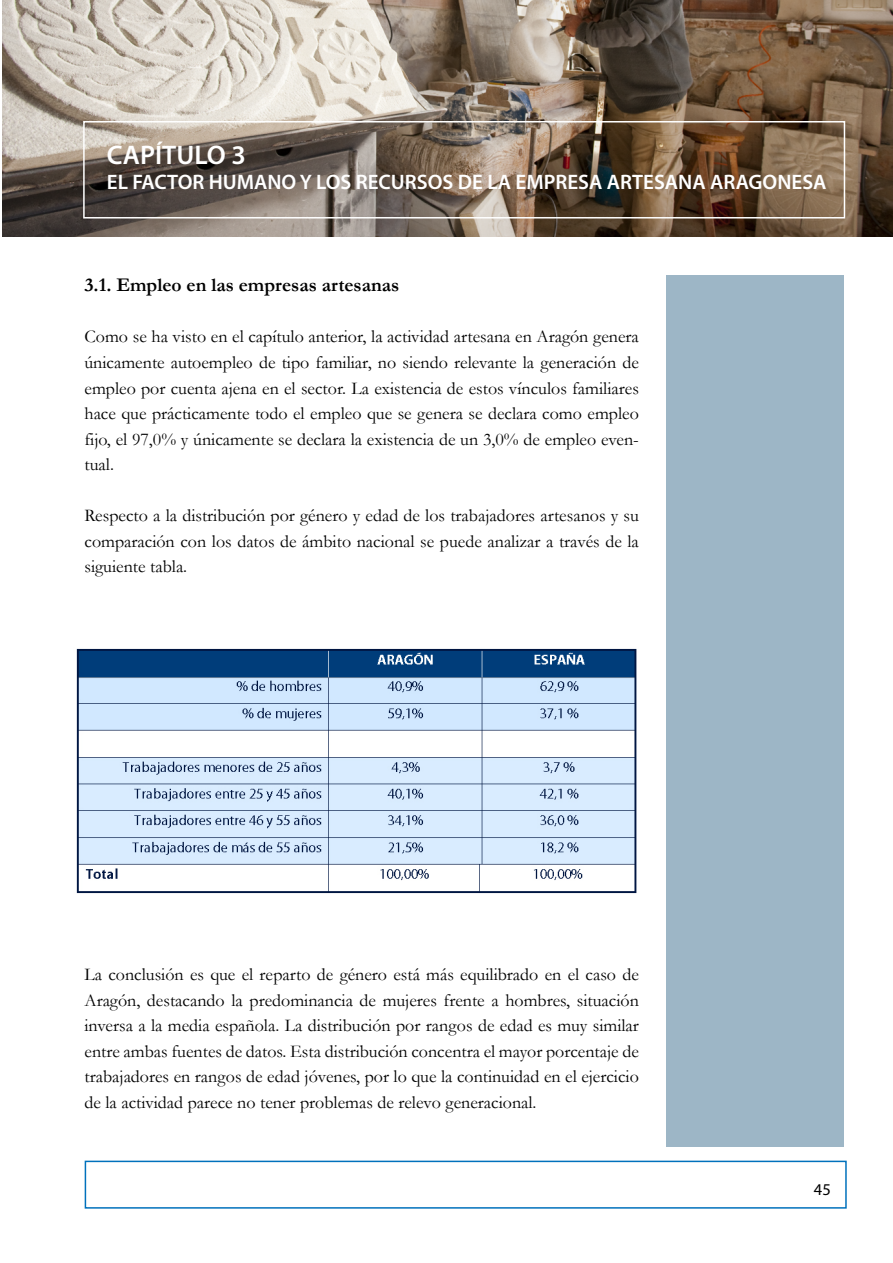
<style>
.page{position:relative;width:893px;height:1263px;background:#fff}
.page>*{position:absolute;margin:0;border:0;box-sizing:border-box;transform-origin:0 0}
.t1{font:600 27px "Myriad Pro";color:#fff}
.t2{font:600 21px "Myriad Pro";color:#fff}
.t3{font:700 19.5px "Garamond";color:#000}
.t4{font:18px/25.5px "Garamond";color:#000;text-align:justify}
.t5{font:16.5px "Myriad Pro";color:#000}
</style>
<div class="page">
<img style="left:2px;top:0;width:891px;height:236px">
<div style="left:83px;top:121px;width:762px;height:97px;border:2px solid #fff"></div>
<div style="left:85px;top:1160px;width:762px;height:48px;border:2px solid #0071bc"></div>
<div style="left:667px;top:275px;width:177px;height:872px;background:#9db6c6"></div>
<img style="left:76px;top:648px;width:561px;height:246px">
<h1 class="t1" style="left:107px;top:138px;width:140px">CAPÍTULO 3</h1>
<p class="t2" style="left:107px;top:169px;width:721px">EL FACTOR HUMANO Y LOS RECURSOS DE LA EMPRESA ARTESANA ARAGONESA</p>
<p class="t3" style="left:84px;top:272px;width:316px">3.1. Empleo en las empresas artesanas</p>
<p class="t4" style="left:84px;top:324px;width:556px">Como se ha visto en el capítulo anterior, la actividad artesana en Aragón genera únicamente autoempleo de tipo familiar, no siendo relevante la generación de empleo por cuenta ajena en el sector. La existencia de estos vínculos familiares hace que prácticamente todo el empleo que se genera se declara como empleo fijo, el 97,0% y únicamente se declara la existencia de un 3,0% de empleo even&shy;tual.</p>
<p class="t4" style="left:84px;top:502px;width:556px">Respecto a la distribución por género y edad de los trabajadores artesanos y su comparación con los datos de ámbito nacional se puede analizar a través de la siguiente tabla.</p>
<p class="t4" style="left:84px;top:961px;width:556px">La conclusión es que el reparto de género está más equilibrado en el caso de Aragón, destacando la predominancia de mujeres frente a hombres, situación inversa a la media española. La distribución por rangos de edad es muy similar entre ambas fuentes de datos. Esta distribución concentra el mayor porcentaje de trabajadores en rangos de edad jóvenes, por lo que la continuidad en el ejercicio de la actividad parece no tener problemas de relevo generacional.</p>
<p class="t5" style="left:814px;top:1180px;width:18px">45</p>
</div>
